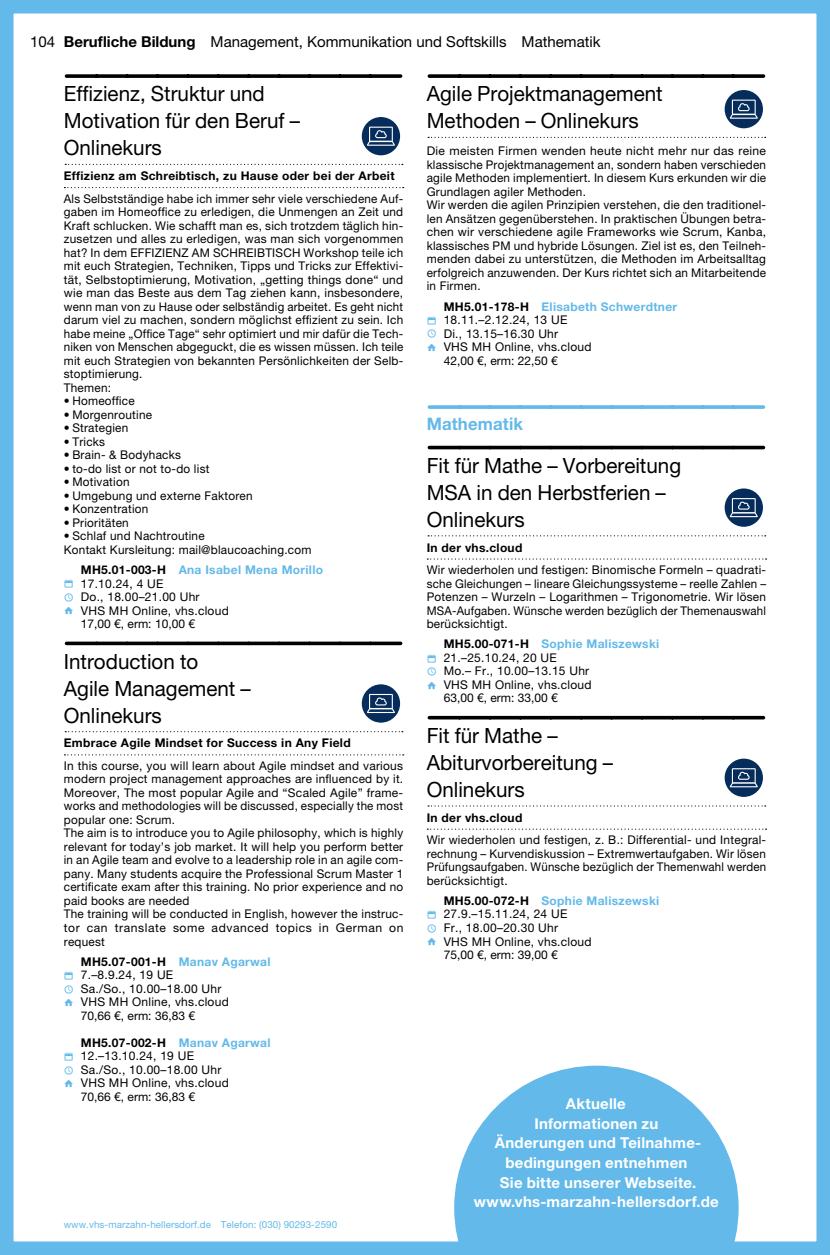
<style>
.page{position:relative;width:830px;height:1255px;background:#fff}
.page>*{position:absolute;margin:0;border:0;box-sizing:border-box;transform-origin:0 0}
.t1{font:21px/27px "Helvetica Neue LT Pro";color:#000}
.t2{font:700 17.25px "Helvetica Neue LT Pro";letter-spacing:.01em;color:#63b9e9}
.t3{font:700 15px/19.5px "Helvetica Neue LT Pro";letter-spacing:.015em;color:#fff;text-align:center}
.t4{font:15px "Helvetica Neue LT Pro";color:#000}
.t5{font:12px/13.5px "Helvetica Neue LT Pro";letter-spacing:.02em;color:#000}
.t6{font:700 12px "Helvetica Neue LT Pro";letter-spacing:.025em;color:#000}
.t7{font:700 12px "Helvetica Neue LT Pro";letter-spacing:.025em;color:#63b9e9}
.t8{font:12px "Helvetica Neue LT Pro";color:#000}
.t9{font:9.75px "Helvetica Neue LT Pro";letter-spacing:.01em;color:#63b9e9}
.s1{font-weight:700}
.s2{color:#000}
.s3{font-family:"Entypo";font-size:18px;color:#63b9e9}
.s4{color:#63b9e9}
</style>
<div class="page">
<div style="left:0;top:0;width:829px;height:1254px;border:14px solid #63b9e9"></div>
<svg style="left:66px;top:74px;width:334px;height:4px"></svg>
<svg style="left:65px;top:164px;width:337px;height:1px"></svg>
<svg style="left:64px;top:187px;width:339px;height:1px"></svg>
<svg style="left:66px;top:641px;width:334px;height:4px"></svg>
<svg style="left:65px;top:731px;width:337px;height:1px"></svg>
<svg style="left:64px;top:754px;width:339px;height:1px"></svg>
<div style="left:361px;top:117px;width:39px;height:38px;background:#052c5a;border-radius:50%"></div>
<svg style="left:367px;top:127px;width:28px;height:19px"></svg>
<div style="left:361px;top:684px;width:39px;height:38px;background:#052c5a;border-radius:50%"></div>
<svg style="left:367px;top:694px;width:28px;height:19px"></svg>
<svg style="left:429px;top:74px;width:334px;height:4px"></svg>
<svg style="left:428px;top:137px;width:337px;height:1px"></svg>
<svg style="left:429px;top:405px;width:334px;height:4px"></svg>
<svg style="left:429px;top:446px;width:334px;height:3px"></svg>
<svg style="left:428px;top:535px;width:337px;height:1px"></svg>
<svg style="left:427px;top:558px;width:339px;height:1px"></svg>
<svg style="left:429px;top:716px;width:334px;height:3px"></svg>
<svg style="left:428px;top:805px;width:337px;height:1px"></svg>
<svg style="left:427px;top:828px;width:339px;height:1px"></svg>
<div style="left:724px;top:90px;width:38px;height:38px;background:#052c5a;border-radius:50%"></div>
<svg style="left:729px;top:100px;width:28px;height:19px"></svg>
<div style="left:724px;top:488px;width:38px;height:38px;background:#052c5a;border-radius:50%"></div>
<svg style="left:729px;top:498px;width:28px;height:19px"></svg>
<div style="left:724px;top:758px;width:38px;height:38px;background:#052c5a;border-radius:50%"></div>
<svg style="left:729px;top:768px;width:28px;height:19px"></svg>
<svg style="left:454px;top:1065px;width:284px;height:189px;fill:#63b9e9"></svg>
<p class="t4" style="left:30px;top:33px;width:27px">104</p>
<p class="t4" style="left:64px;top:33px;width:538px"><span class="s1">Berufliche Bildung</span> Management, Kommunikation und Softskills Mathematik</p>
<h1 class="t1" style="left:64px;top:80px;width:237px">Effizienz, Struktur und<br>Motivation für den Beruf –<br>Onlinekurs</h1>
<p class="t6" style="left:64px;top:168px;width:332px">Effizienz am Schreibtisch, zu Hause oder bei der Arbeit</p>
<p class="t5" style="left:64px;top:191px;width:341px">Als Selbstständige habe ich immer sehr viele verschiedene Auf&shy;gaben im Homeoffice zu erledigen, die Unmengen an Zeit und Kraft schlucken. Wie schafft man es, sich trotzdem täglich hin&shy;zusetzen und alles zu erledigen, was man sich vorgenommen hat? In dem EFFIZIENZ AM SCHREIBTISCH Workshop teile ich mit euch Strategien, Techniken, Tipps und Tricks zur Effektivi&shy;tät, Selbstoptimierung, Motivation, „getting things done“ und wie man das Beste aus dem Tag ziehen kann, insbesondere, wenn man von zu Hause oder selbständig arbeitet. Es geht nicht darum viel zu machen, sondern möglichst effizient zu sein. Ich habe meine „Office Tage“ sehr optimiert und mir dafür die Tech&shy;niken von Menschen abgeguckt, die es wissen müssen. Ich teile mit euch Strategien von bekannten Persönlichkeiten der Selb&shy;stoptimierung.<br>Themen:</p>
<p class="t5" style="left:64px;top:394px;width:72px">• Homeoffice</p>
<p class="t5" style="left:64px;top:407px;width:90px">• Morgenroutine</p>
<p class="t5" style="left:64px;top:421px;width:66px">• Strategien</p>
<p class="t5" style="left:64px;top:434px;width:43px">• Tricks</p>
<p class="t5" style="left:64px;top:448px;width:119px">• Brain- &amp; Bodyhacks</p>
<p class="t5" style="left:64px;top:461px;width:147px">• to-do list or not to-do list</p>
<p class="t5" style="left:64px;top:475px;width:67px">• Motivation</p>
<p class="t5" style="left:64px;top:488px;width:190px">• Umgebung und externe Faktoren</p>
<p class="t5" style="left:64px;top:502px;width:86px">• Konzentration</p>
<p class="t5" style="left:64px;top:515px;width:66px">• Prioritäten</p>
<p class="t5" style="left:64px;top:529px;width:249px">• Schlaf und Nachtroutine<br>Kontakt Kursleitung: mail@blaucoaching.com</p>
<p class="t7" style="left:81px;top:562px;width:244px"><span class="s2">MH5.01-003-H</span> Ana Isabel Mena Morillo</p>
<p class="t5" style="left:64px;top:576px;width:101px"><span class="s3">P</span> 17.10.24, 4 UE</p>
<p class="t5" style="left:64px;top:590px;width:137px"><span class="s3">N</span> Do., 18.00–21.00 Uhr</p>
<p class="t5" style="left:64px;top:603px;width:166px"><span class="s3">ï</span> VHS MH Online, vhs.cloud</p>
<p class="t8" style="left:81px;top:616px;width:116px">17,00 €, erm: 10,00 €</p>
<h1 class="t1" style="left:64px;top:647px;width:188px">Introduction to<br>Agile Management –<br>Onlinekurs</h1>
<p class="t6" style="left:64px;top:735px;width:288px">Embrace Agile Mindset for Success in Any Field</p>
<p class="t5" style="left:64px;top:758px;width:341px">In this course, you will learn about Agile mindset and various modern project management approaches are influenced by it.<br>Moreover, The most popular Agile and “Scaled Agile” frame&shy;works and methodologies will be discussed, especially the most popular one: Scrum.<br>The aim is to introduce you to Agile philosophy, which is highly relevant for today’s job market. It will help you perform better in an Agile team and evolve to a leadership role in an agile com&shy;pany. Many students acquire the Professional Scrum Master 1 certificate exam after this training. No prior experience and no paid books are needed<br>The training will be conducted in English, however the instruc&shy;tor can translate some advanced topics in German on request</p>
<p class="t6" style="left:81px;top:954px;width:191px">MH5.07-001-H <span class="s4">Manav Agarwal</span></p>
<p class="t5" style="left:64px;top:968px;width:111px"><span class="s3">P</span> 7.–8.9.24, 19 UE</p>
<p class="t5" style="left:64px;top:981px;width:159px"><span class="s3">N</span> Sa./So., 10.00–18.00 Uhr</p>
<p class="t5" style="left:64px;top:995px;width:166px"><span class="s3">ï</span> VHS MH Online, vhs.cloud</p>
<p class="t8" style="left:81px;top:1008px;width:116px">70,66 €, erm: 36,83 €</p>
<p class="t6" style="left:81px;top:1035px;width:191px">MH5.07-002-H <span class="s4">Manav Agarwal</span></p>
<p class="t5" style="left:64px;top:1049px;width:132px"><span class="s3">P</span> 12.–13.10.24, 19 UE</p>
<p class="t5" style="left:64px;top:1062px;width:159px"><span class="s3">N</span> Sa./So., 10.00–18.00 Uhr</p>
<p class="t5" style="left:64px;top:1076px;width:166px"><span class="s3">ï</span> VHS MH Online, vhs.cloud</p>
<p class="t8" style="left:81px;top:1089px;width:116px">70,66 €, erm: 36,83 €</p>
<h1 class="t1" style="left:426px;top:80px;width:237px">Agile Projektmanagement<br>Methoden – Onlinekurs</h1>
<p class="t5" style="left:426px;top:144px;width:341px">Die meisten Firmen wenden heute nicht mehr nur das reine klassische Projektmanagement an, sondern haben verschieden agile Methoden implementiert. In diesem Kurs erkunden wir die Grundlagen agiler Methoden.<br>Wir werden die agilen Prinzipien verstehen, die den traditionel&shy;len Ansätzen gegenüberstehen. In praktischen Übungen betra&shy;chen wir verschiedene agile Frameworks wie Scrum, Kanba, klassisches PM und hybride Lösungen. Ziel ist es, den Teilneh&shy;menden dabei zu unterstützen, die Methoden im Arbeitsalltag erfolgreich anzuwenden. Der Kurs richtet sich an Mitarbeitende in Firmen.</p>
<p class="t7" style="left:443px;top:299px;width:235px"><span class="s2">MH5.01-178-H</span> Elisabeth Schwerdtner</p>
<p class="t5" style="left:426px;top:313px;width:142px"><span class="s3">P</span> 18.11.–2.12.24, 13 UE</p>
<p class="t5" style="left:426px;top:326px;width:133px"><span class="s3">N</span> Di., 13.15–16.30 Uhr</p>
<p class="t5" style="left:426px;top:340px;width:166px"><span class="s3">ï</span> VHS MH Online, vhs.cloud</p>
<p class="t8" style="left:443px;top:353px;width:116px">42,00 €, erm: 22,50 €</p>
<h2 class="t2" style="left:426px;top:413px;width:98px">Mathematik</h2>
<h1 class="t1" style="left:426px;top:451px;width:256px">Fit für Mathe – Vorbereitung<br>MSA in den Herbstferien –<br>Onlinekurs</h1>
<p class="t6" style="left:426px;top:540px;width:97px">In der vhs.cloud</p>
<p class="t5" style="left:426px;top:563px;width:341px;text-align:justify">Wir wiederholen und festigen: Binomische Formeln – quadrati&shy;sche Gleichungen – lineare Gleichungssysteme – reelle Zahlen – Potenzen – Wurzeln – Logarithmen – Trigonometrie. Wir lösen MSA-Aufgaben. Wünsche werden bezüglich der Themenauswahl berücksichtigt.</p>
<p class="t7" style="left:443px;top:636px;width:217px"><span class="s2">MH5.00-071-H</span> Sophie Maliszewski</p>
<p class="t5" style="left:426px;top:650px;width:132px"><span class="s3">P</span> 21.–25.10.24, 20 UE</p>
<p class="t5" style="left:426px;top:664px;width:164px"><span class="s3">N</span> Mo.– Fr., 10.00–13.15 Uhr</p>
<p class="t5" style="left:426px;top:677px;width:166px"><span class="s3">ï</span> VHS MH Online, vhs.cloud</p>
<p class="t8" style="left:443px;top:691px;width:116px">63,00 €, erm: 33,00 €</p>
<h1 class="t1" style="left:426px;top:721px;width:188px">Fit für Mathe –<br>Abiturvorbereitung –<br>Onlinekurs</h1>
<p class="t6" style="left:426px;top:810px;width:97px">In der vhs.cloud</p>
<p class="t5" style="left:426px;top:833px;width:341px;text-align:justify">Wir wiederholen und festigen, z. B.: Differential- und Integral&shy;rechnung – Kurvendiskussion – Extremwertaufgaben. Wir lösen Prüfungsaufgaben. Wünsche bezüglich der Themenwahl werden berücksichtigt.</p>
<p class="t7" style="left:443px;top:893px;width:217px"><span class="s2">MH5.00-072-H</span> Sophie Maliszewski</p>
<p class="t5" style="left:426px;top:907px;width:142px"><span class="s3">P</span> 27.9.–15.11.24, 24 UE</p>
<p class="t5" style="left:426px;top:920px;width:133px"><span class="s3">N</span> Fr., 18.00–20.30 Uhr</p>
<p class="t5" style="left:426px;top:934px;width:166px"><span class="s3">ï</span> VHS MH Online, vhs.cloud</p>
<p class="t8" style="left:443px;top:947px;width:116px">75,00 €, erm: 39,00 €</p>
<p class="t3" style="left:473px;top:1093px;width:246px">Aktuelle<br>Informationen zu<br>Änderungen und Teilnahme&shy;bedingungen entnehmen<br>Sie bitte unserer Webseite. www.vhs-marzahn-hellersdorf.de</p>
<p class="t9" style="left:64px;top:1218px;width:274px">www.vhs-marzahn-hellersdorf.de Telefon: (030) 90293-2590</p>
</div>
